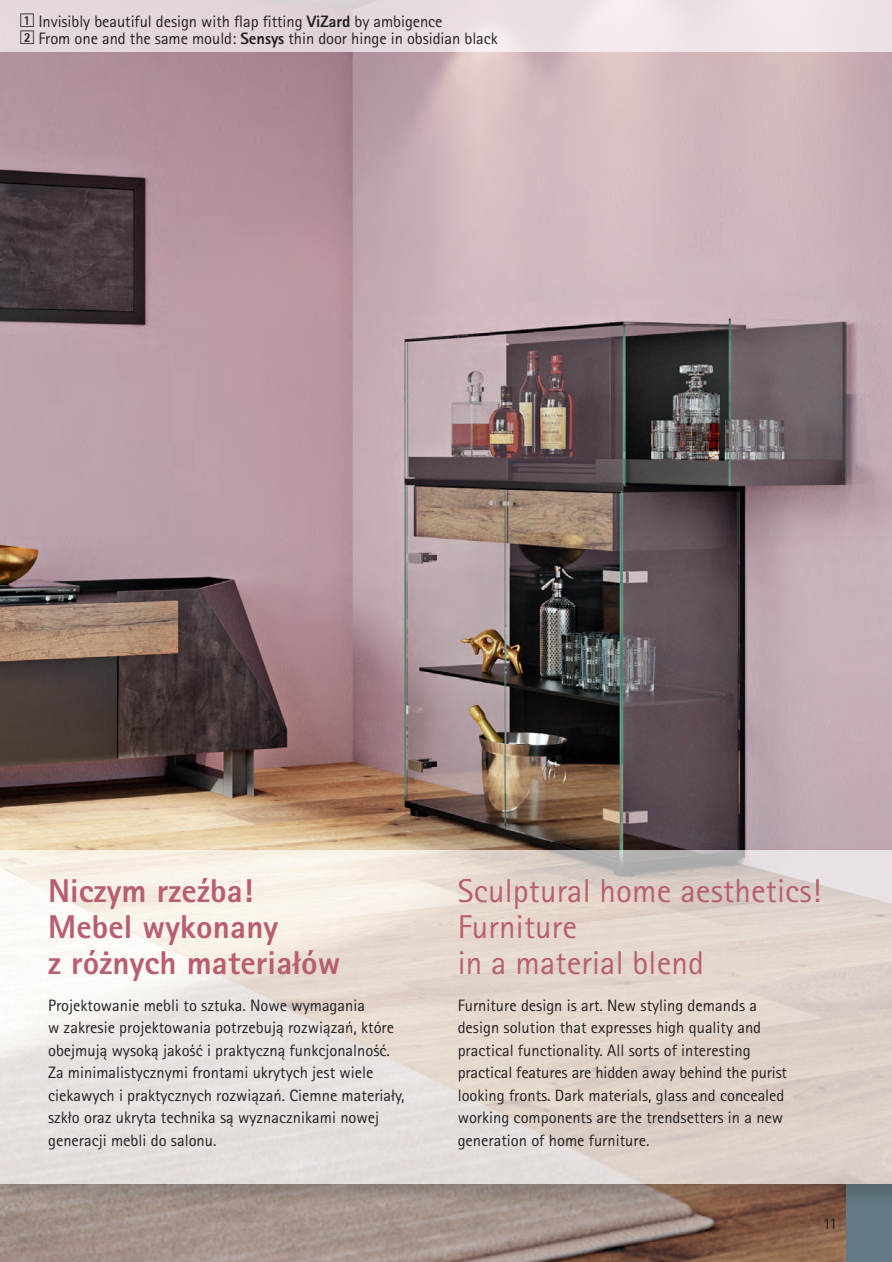
<style>
.page{position:relative;width:892px;height:1262px;background:#fff}
.page>*{position:absolute;margin:0;border:0;box-sizing:border-box;transform-origin:0 0}
.t1{font:33px/36px "Rotis Sans Serif Pro Cyr";letter-spacing:.005em;color:#b85e71}
.t2{font:800 33px/36px "Rotis Sans Serif Pro Cyr";letter-spacing:.005em;color:#b85e71}
.t3{font:16.5px/22.5px "Rotis Sans Serif Pro Cyr";color:#231f20}
.s1{font-family:"Hettich PI";font-size:19.5px}
.s2{font-weight:800}
</style>
<div class="page">
<img style="left:0;top:52px;width:891px;height:1209px">
<div style="left:845px;top:1183px;width:46px;height:78px;background:#627a85"></div>
<div style="left:0;top:844px;width:891px;height:363px;background:#231f20;opacity:.35"></div>
<svg style="left:0;top:850px;width:891px;height:333px;background:#e6dcd5"></svg>
<div style="left:0;top:0;width:891px;height:52px;background:linear-gradient(to right,#dfd3d8,#f2eaea)"></div>
<p class="t3" style="left:20px;top:11px;width:423px"><span class="s1">!</span> Invisibly beautiful design with flap fitting <span class="s2">ViZard</span> by ambigence</p>
<p class="t3" style="left:20px;top:27px;width:478px"><span class="s1">„</span> From one and the same mould: <span class="s2">Sensys</span> thin door hinge in obsidian black</p>
<p class="t2" style="left:48px;top:871px;width:206px">Niczym rzeźba!</p>
<p class="t2" style="left:48px;top:908px;width:294px">Mebel wykonany<br>z różnych materiałów</p>
<p class="t1" style="left:457px;top:872px;width:364px">Sculptural home aesthetics!<br>Furniture<br>in a material blend</p>
<p class="t3" style="left:48px;top:993px;width:358px">Projektowanie mebli to sztuka. Nowe wymagania<br>w zakresie projektowania potrzebują rozwiązań, które obejmują wysoką jakość i praktyczną funkcjonalność.<br>Za minimalistycznymi frontami ukrytych jest wiele ciekawych i praktycznych rozwiązań. Ciemne materiały, szkło oraz ukryta technika są wyznacznikami nowej generacji mebli do salonu.</p>
<p class="t3" style="left:457px;top:993px;width:331px">Furniture design is art. New styling demands a design solution that expresses high quality and practical functionality. All sorts of interesting practical features are hidden away behind the purist looking fronts. Dark materials, glass and concealed working components are the trendsetters in a new generation of home furniture.</p>
<p class="t3" style="left:822px;top:1212px;width:16px">11</p>
</div>
